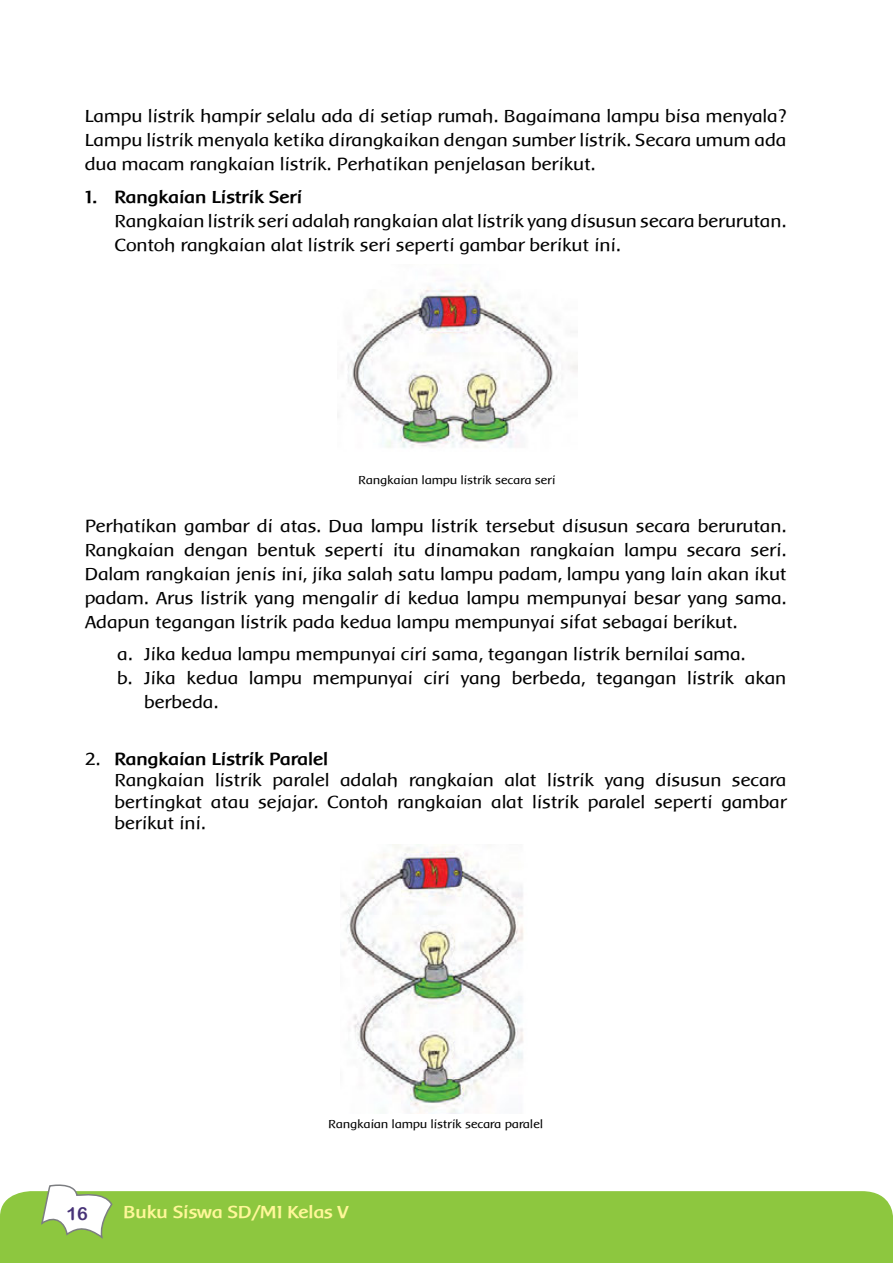
<style>
.page{position:relative;width:893px;height:1263px;background:#fff}
.page>*{position:absolute;margin:0;border:0;box-sizing:border-box;transform-origin:0 0}
.Text{font:18px/24px "Baar Metanoia";color:#000;text-align:justify}
.Text-2{font:700 18px "Baar Metanoia";color:#000}
.t1{font:700 18px "Baar Metanoia";color:#fff799}
.t2{font:18px "Arial Rounded MT Bold";color:#473277}
.t3{font:12px "Baar Metanoia";color:#000}
.s1{font-weight:400}
</style>
<div class="page">
<div style="left:0;top:1191px;width:893px;height:72px;background:#8dc73f"></div>
<svg style="left:40px;top:1184px;width:74px;height:56px"></svg>
<img style="left:341px;top:283px;width:236px;height:165px">
<img style="left:341px;top:844px;width:182px;height:269px">
<p class="Text" style="left:85px;top:104px;width:703px">Lampu listrik hampir selalu ada di setiap rumah. Bagaimana lampu bisa menyala?<br>Lampu listrik menyala ketika dirangkaikan dengan sumber listrik. Secara umum ada dua macam rangkaian listrik. Perhatikan penjelasan berikut.</p>
<p class="Text-2" style="left:85px;top:187px;width:219px">1. Rangkaian Listrik Seri</p>
<p class="Text" style="left:115px;top:209px;width:673px">Rangkaian listrik seri adalah rangkaian alat listrik yang disusun secara berurutan.<br>Contoh rangkaian alat listrik seri seperti gambar berikut ini.</p>
<p class="t3" style="left:359px;top:474px;width:199px">Rangkaian lampu listrik secara seri</p>
<p class="Text" style="left:85px;top:514px;width:703px">Perhatikan gambar di atas. Dua lampu listrik tersebut disusun secara berurutan.<br>Rangkaian dengan bentuk seperti itu dinamakan rangkaian lampu secara seri.<br>Dalam rangkaian jenis ini, jika salah satu lampu padam, lampu yang lain akan ikut padam. Arus listrik yang mengalir di kedua lampu mempunyai besar yang sama.<br>Adapun tegangan listrik pada kedua lampu mempunyai sifat sebagai berikut.</p>
<p class="Text" style="left:118px;top:642px;width:630px">a. Jika kedua lampu mempunyai ciri sama, tegangan listrik bernilai sama.</p>
<p class="Text" style="left:145px;top:666px;width:644px;text-indent:-27px">b. Jika kedua lampu mempunyai ciri yang berbeda, tegangan listrik akan berbeda.</p>
<p class="Text-2" style="left:85px;top:749px;width:245px"><span class="s1">2.</span> Rangkaian Listrik Paralel</p>
<p class="Text" style="left:115px;top:769px;width:673px;line-height:21.6px">Rangkaian listrik paralel adalah rangkaian alat listrik yang disusun secara bertingkat atau sejajar. Contoh rangkaian alat listrik paralel seperti gambar berikut ini.</p>
<p class="t3" style="left:329px;top:1118px;width:216px">Rangkaian lampu listrik secara paralel</p>
<p class="t2" style="left:67px;top:1203px;width:23px">16</p>
<p class="t1" style="left:124px;top:1202px;width:226px">Buku Siswa SD/MI Kelas V</p>
</div>
